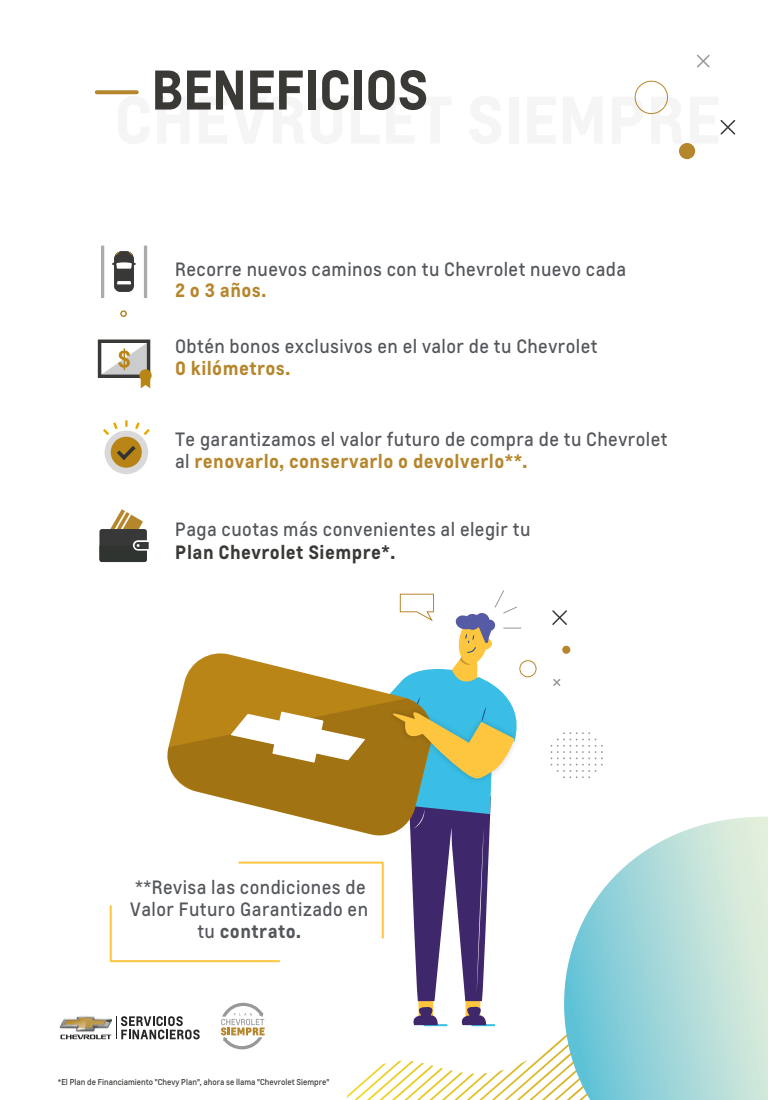
<style>
.page{position:relative;width:768px;height:1100px;background:#fff}
.page>*{position:absolute;margin:0;border:0;box-sizing:border-box;transform-origin:0 0}
.t1{font:700 52px "Louis Global 2";letter-spacing:-.01em;color:#3b3936}
.t2{font:18px/21.6px "Louis Global 2";letter-spacing:.025em;color:#53565b}
.t3{font:700 18px "Louis Global 2";letter-spacing:.025em;color:#3b3936}
.t4{font:700 18px "Louis Global 2";letter-spacing:.025em;color:#b6862c}
.t5{font:8px "Louis Global 2";color:#3b3936}
.s1{font-weight:700;color:#b6862c}
.s2{font-weight:700}
</style>
<div class="page">
<div style="left:509px;top:97px;width:9px;height:47px;background:#f5f5f5"></div>
<svg style="left:634px;top:97px;width:10px;height:16px"></svg>
<svg style="left:651px;top:97px;width:33px;height:47px"></svg>
<svg style="left:97px;top:90px;width:40px;height:4px"></svg>
<div style="left:635px;top:81px;width:33px;height:33px;border:1px solid #b6862c;border-radius:50%"></div>
<svg style="left:697px;top:54px;width:13px;height:14px"></svg>
<svg style="left:690px;top:120px;width:46px;height:24px"></svg>
<div style="left:679px;top:143px;width:16px;height:16px;background:#b6862c;border-radius:50%"></div>
<svg style="left:101px;top:246px;width:3px;height:52px"></svg>
<svg style="left:144px;top:246px;width:3px;height:52px"></svg>
<svg style="left:112px;top:251px;width:24px;height:41px"></svg>
<svg style="left:99px;top:509px;width:50px;height:53px"></svg>
<svg style="left:98px;top:340px;width:54px;height:48px"></svg>
<div style="left:105px;top:431px;width:43px;height:43px;background:#d9d9d9;border-radius:50%"></div>
<svg style="left:103px;top:420px;width:47px;height:48px"></svg>
<div style="left:120px;top:310px;width:7px;height:7px;border:2px solid #b6862c;border-radius:50%"></div>
<img style="left:59px;top:1024px;width:2px;height:15px">
<svg style="left:61px;top:590px;width:707px;height:510px"></svg>
<h1 class="t1" style="left:151px;top:52px;width:279px">BENEFICIOS</h1>
<p class="t2" style="left:175px;top:258px;width:453px">Recorre nuevos caminos con tu Chevrolet nuevo cada</p>
<p class="t4" style="left:175px;top:277px;width:93px">2 o 3 años.</p>
<p class="t2" style="left:175px;top:335px;width:424px">Obtén bonos exclusivos en el valor de tu Chevrolet</p>
<p class="t4" style="left:175px;top:355px;width:117px">0 kilómetros.</p>
<p class="t2" style="left:175px;top:429px;width:494px">Te garantizamos el valor futuro de compra de tu Chevrolet al <span class="s1">renovarlo, conservarlo o devolverlo**.</span></p>
<p class="t2" style="left:175px;top:519px;width:357px">Paga cuotas más convenientes al elegir tu</p>
<p class="t3" style="left:175px;top:539px;width:221px">Plan Chevrolet Siempre*.</p>
<p class="t2" style="left:130px;top:877px;width:239px;text-align:center">**Revisa las condiciones de<br>Valor Futuro Garantizado en tu <span class="s2">contrato.</span></p>
<p class="t5" style="left:58px;top:1076px;width:273px">*El Plan de Financiamiento "Chevy Plan", ahora se llama "Chevrolet Siempre"</p>
</div>
